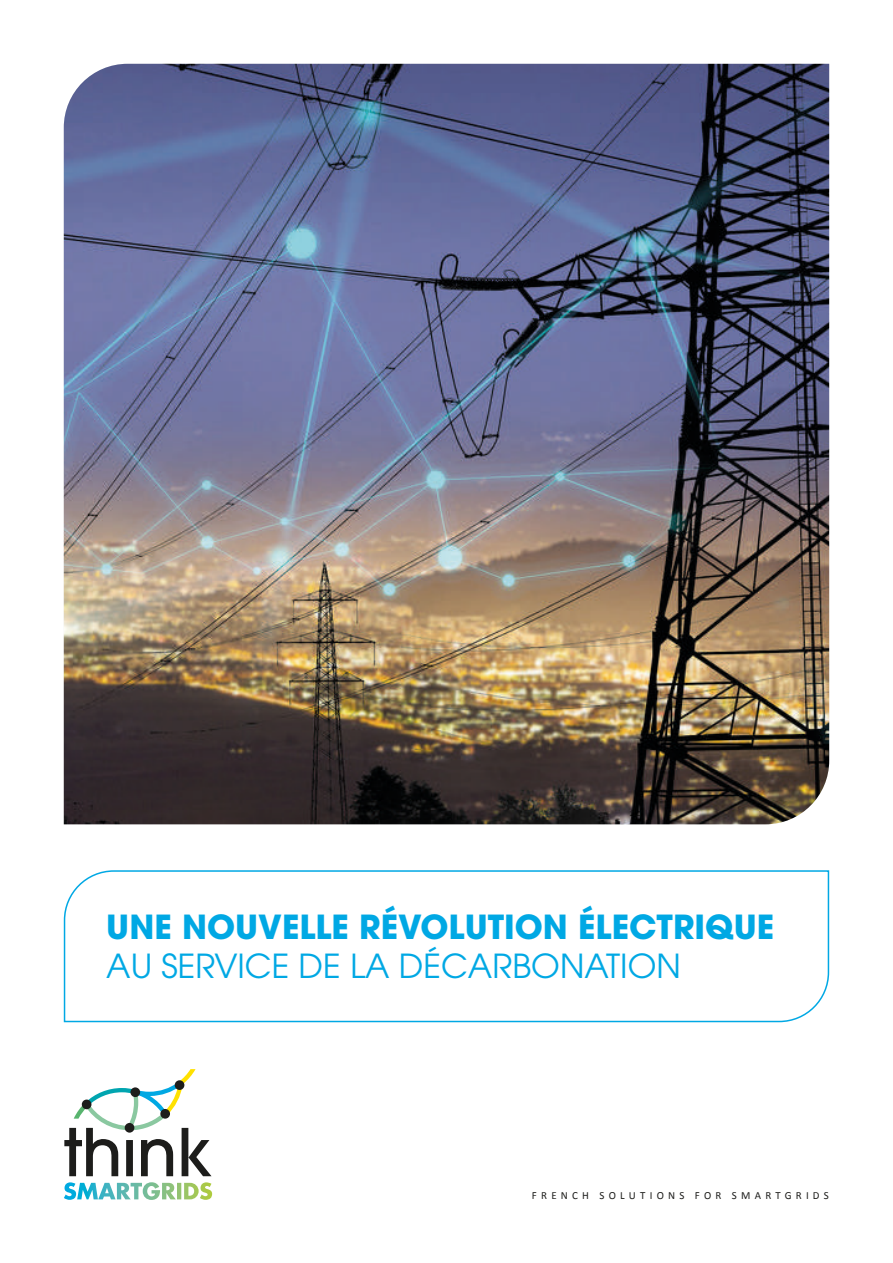
<style>
.page{position:relative;width:893px;height:1263px;background:#fff}
.page>*{position:absolute;margin:0;border:0;box-sizing:border-box;transform-origin:0 0}
.t1{font:700 33px "Avant Garde";color:#00a8e4}
.t2{font:33px "Avant Garde";color:#00a8e4}
.t3{font:10.95px "Calibri";letter-spacing:.39em;color:#1d1d1b}
</style>
<div class="page">
<svg style="left:64px;top:1069px;width:148px;height:107px"></svg>
<div style="left:175px;top:1080px;width:9px;height:10px;background:#1d1d1b;border-radius:50%"></div>
<div style="left:160px;top:1109px;width:10px;height:10px;background:#1d1d1b;border-radius:50%"></div>
<svg style="left:64px;top:1182px;width:148px;height:18px"></svg>
<svg style="left:63px;top:870px;width:767px;height:153px"></svg>
<img style="left:64px;top:64px;width:765px;height:760px">
<p class="t1" style="left:106px;top:905px;width:669px">UNE NOUVELLE RÉVOLUTION ÉLECTRIQUE</p>
<p class="t2" style="left:106px;top:947px;width:576px">AU SERVICE DE LA DÉCARBONATION</p>
<p class="t3" style="left:532px;top:1188px;width:299px">FRENCH SOLUTIONS FOR SMARTGRIDS</p>
</div>
